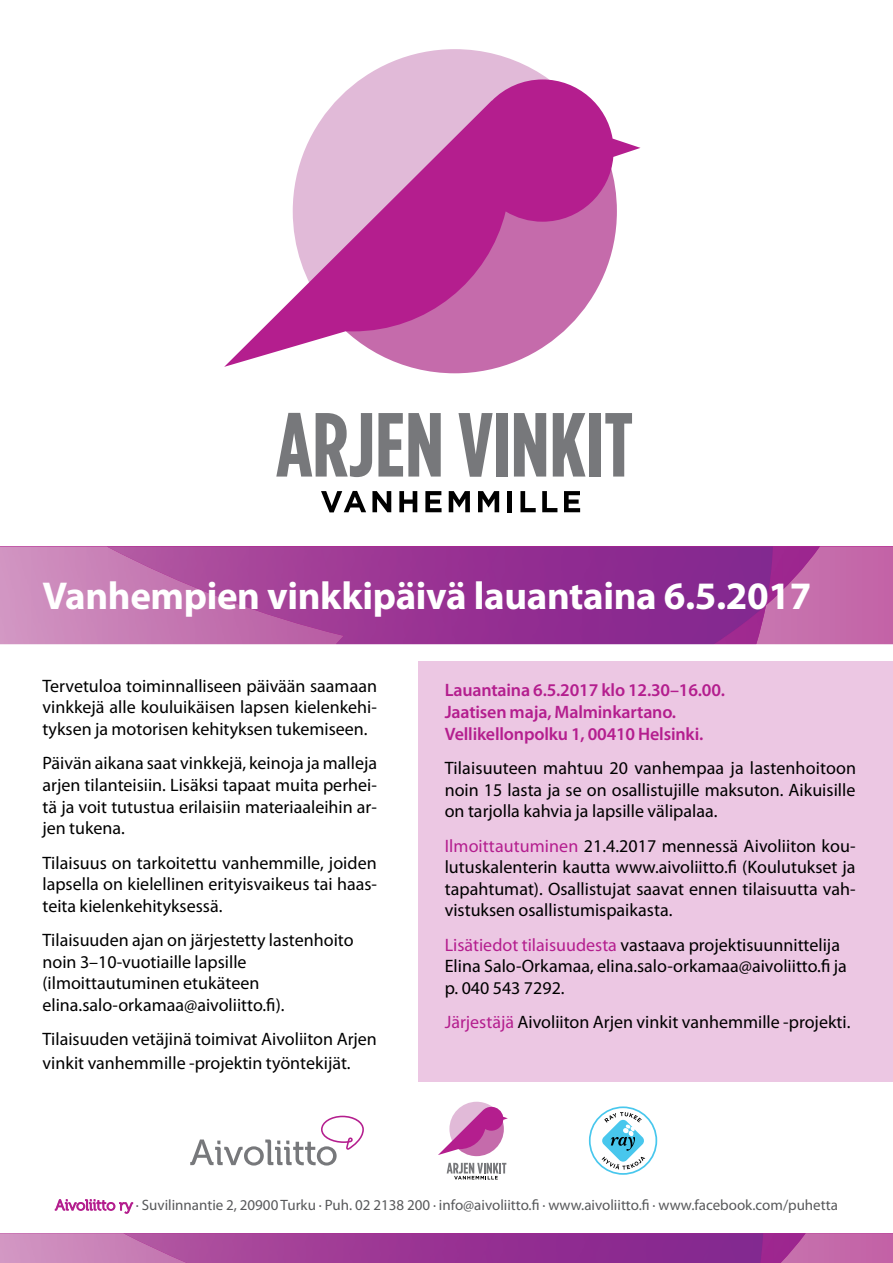
<style>
.page{position:relative;width:893px;height:1263px;background:#fff}
.page>*{position:absolute;margin:0;border:0;box-sizing:border-box;transform-origin:0 0}
.t1{font:700 39px "Myriad Pro";letter-spacing:-.01em;color:#fff}
.t2{font:18px/21.6px "Myriad Pro";color:#000;text-align:justify}
.t3{font:600 18px/21.6px "Myriad Pro";letter-spacing:-.01em;color:#b41e8e}
.t4{font:15px "Myriad Pro";color:#58595b}
.s1{color:#b41e8e}
.s2{font-family:"Museo 300";color:#b41e8e}
</style>
<div class="page">
<div style="left:418px;top:661px;width:475px;height:421px;background:#ecc7e3"></div>
<svg style="left:773px;top:546px;width:120px;height:98px"></svg>
<img style="left:773px;top:546px;width:47px;height:59px">
<img style="left:0;top:546px;width:107px;height:98px">
<img style="left:107px;top:546px;width:666px;height:98px">
<svg style="left:190px;top:1116px;width:174px;height:49px"></svg>
<div style="left:806px;top:1233px;width:87px;height:30px;background:#c466a8"></div>
<img style="left:763px;top:1233px;width:43px;height:30px">
<img style="left:0;top:1233px;width:123px;height:30px">
<img style="left:123px;top:1233px;width:640px;height:30px">
<svg style="left:55px;top:1199px;width:78px;height:15px"></svg>
<svg style="left:587px;top:1104px;width:72px;height:73px"></svg>
<svg style="left:589px;top:1106px;width:68px;height:69px"></svg>
<div style="left:591px;top:1108px;width:64px;height:65px;background:#fff;border-radius:50%"></div>
<svg style="left:599px;top:1112px;width:48px;height:57px"></svg>
<svg style="left:447px;top:1163px;width:59px;height:16px"></svg>
<svg style="left:438px;top:1102px;width:70px;height:54px"></svg>
<svg style="left:276px;top:413px;width:96px;height:64px"></svg>
<svg style="left:378px;top:413px;width:63px;height:63px"></svg>
<svg style="left:458px;top:413px;width:35px;height:64px"></svg>
<div style="left:496px;top:413px;width:11px;height:63px;background:#77787b"></div>
<svg style="left:514px;top:413px;width:32px;height:63px"></svg>
<svg style="left:553px;top:413px;width:32px;height:63px"></svg>
<div style="left:589px;top:413px;width:12px;height:63px;background:#77787b"></div>
<svg style="left:605px;top:413px;width:27px;height:63px"></svg>
<svg style="left:321px;top:491px;width:45px;height:21px"></svg>
<svg style="left:372px;top:491px;width:19px;height:21px"></svg>
<svg style="left:399px;top:491px;width:18px;height:21px"></svg>
<svg style="left:425px;top:491px;width:17px;height:21px"></svg>
<svg style="left:449px;top:491px;width:21px;height:21px"></svg>
<svg style="left:478px;top:491px;width:21px;height:21px"></svg>
<div style="left:507px;top:491px;width:5px;height:21px;background:#000"></div>
<svg style="left:520px;top:491px;width:16px;height:21px"></svg>
<svg style="left:542px;top:491px;width:15px;height:21px"></svg>
<svg style="left:564px;top:491px;width:16px;height:21px"></svg>
<svg style="left:410px;top:367px;width:90px;height:6px"></svg>
<svg style="left:361px;top:49px;width:187px;height:30px;fill:#e1bad8"></svg>
<svg style="left:224px;top:79px;width:416px;height:288px"></svg>
<h1 class="t1" style="left:43px;top:571px;width:770px">Vanhempien vinkkipäivä lauantaina 6.5.2017</h1>
<p class="t2" style="left:42px;top:675px;width:336px">Tervetuloa toiminnalliseen päivään saamaan vinkkejä alle kouluikäisen lapsen kielenkehi&shy;tyksen ja motorisen kehityksen tukemiseen.</p>
<p class="t2" style="left:42px;top:752px;width:336px">Päivän aikana saat vinkkejä, keinoja ja malleja arjen tilanteisiin. Lisäksi tapaat muita perhei&shy;tä ja voit tutustua erilaisiin materiaaleihin ar&shy;jen tukena.</p>
<p class="t2" style="left:42px;top:851px;width:336px">Tilaisuus on tarkoitettu vanhemmille, joiden lapsella on kielellinen erityisvaikeus tai haas&shy;teita kielenkehityksessä.</p>
<p class="t2" style="left:42px;top:929px;width:313px;text-align:left">Tilaisuuden ajan on järjestetty lastenhoito noin 3–10-vuotiaille lapsille (ilmoittautuminen etukäteen elina.salo-orkamaa@aivoliitto.fi).</p>
<p class="t2" style="left:42px;top:1027px;width:336px;line-height:23.4px">Tilaisuuden vetäjinä toimivat Aivoliiton Arjen vinkit vanhemmille -projektin työntekijät.</p>
<p class="t3" style="left:445px;top:679px;width:282px">Lauantaina 6.5.2017 klo 12.30–16.00.<br>Jaatisen maja, Malminkartano.<br>Vellikellonpolku 1, 00410 Helsinki.</p>
<p class="t2" style="left:445px;top:757px;width:413px">Tilaisuuteen mahtuu 20 vanhempaa ja lastenhoitoon noin 15 lasta ja se on osallistujille maksuton. Aikuisille on tarjolla kahvia ja lapsille välipalaa.</p>
<p class="t2" style="left:445px;top:834px;width:413px"><span class="s1">Ilmoittautuminen</span> 21.4.2017 mennessä Aivoliiton kou&shy;lutuskalenterin kautta www.aivoliitto.fi (Koulutukset ja tapahtumat). Osallistujat saavat ennen tilaisuutta vah&shy;vistuksen osallistumispaikasta.</p>
<p class="t2" style="left:445px;top:933px;width:404px;text-align:left"><span class="s1">Lisätiedot tilaisuudesta</span> vastaava projektisuunnittelija<br>Elina Salo-Orkamaa, elina.salo-orkamaa@aivoliitto.fi ja p. 040 543 7292.</p>
<p class="t2" style="left:445px;top:1011px;width:407px"><span class="s1">Järjestäjä</span> Aivoliiton Arjen vinkit vanhemmille -projekti.</p>
<p class="t4" style="left:55px;top:1196px;width:784px"><span class="s2">Aivoliitto ry</span> ∙ Suvilinnantie 2, 20900 Turku ∙ Puh. 02 2138 200 ∙ info@aivoliitto.fi ∙ www.aivoliitto.fi ∙ www.facebook.com/puhetta</p>
</div>
